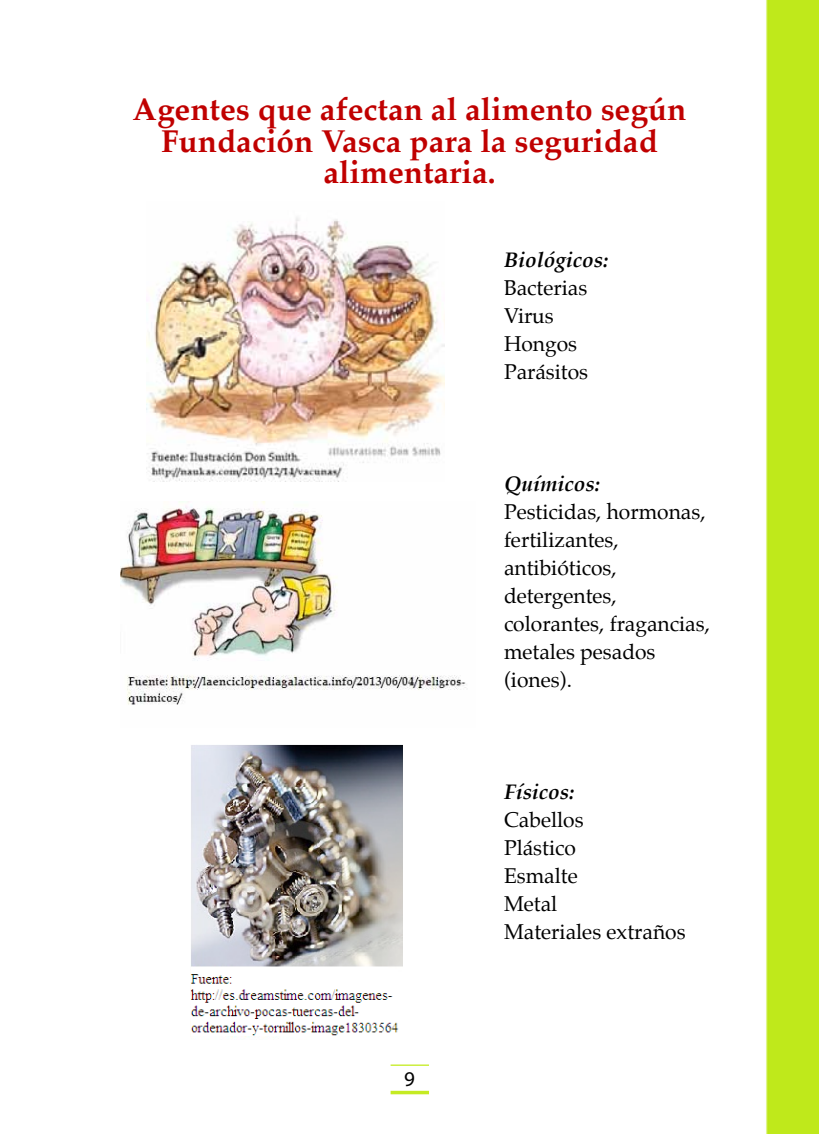
<style>
.page{position:relative;width:819px;height:1134px;background:#fff}
.page>*{position:absolute;margin:0;border:0;box-sizing:border-box;transform-origin:0 0}
.t1{font:700 31.5px/31.5px "Palatino";color:#c00000;text-align:center}
.t2{font:21px/28px "Palatino";color:#000}
.t3{font:italic 700 21px "Palatino";color:#000}
.t4{font:21px "Myriad";color:#000}
</style>
<div class="page">
<div style="left:766px;top:0;width:53px;height:1134px;background:#bfe91b"></div>
<hr style="left:391px;top:1091px;width:38px;height:3px;background:#c5eb23">
<hr style="left:391px;top:1065px;width:38px;height:1px;background:#c5eb23">
<img style="left:146px;top:217px;width:298px;height:265px">
<img style="left:121px;top:501px;width:345px;height:204px">
<img style="left:190px;top:745px;width:212px;height:293px">
<h1 class="t1" style="left:133px;top:97px;width:555px">Agentes que afectan al alimento según<br>Fundación Vasca para la seguridad alimentaria.</h1>
<p class="t3" style="left:504px;top:247px;width:106px">Biológicos:</p>
<p class="t2" style="left:504px;top:276px;width:86px">Bacterias<br>Virus<br>Hongos<br>Parásitos</p>
<p class="t3" style="left:504px;top:471px;width:98px">Químicos:</p>
<p class="t2" style="left:504px;top:500px;width:207px">Pesticidas, hormonas, fertilizantes, antibióticos, detergentes, colorantes, fragancias, metales pesados (iones).</p>
<p class="t4" style="left:404px;top:1068px;width:12px">9</p>
<p class="t3" style="left:504px;top:779px;width:72px">Físicos:</p>
<p class="t2" style="left:504px;top:808px;width:183px">Cabellos<br>Plástico<br>Esmalte<br>Metal<br>Materiales extraños</p>
</div>
